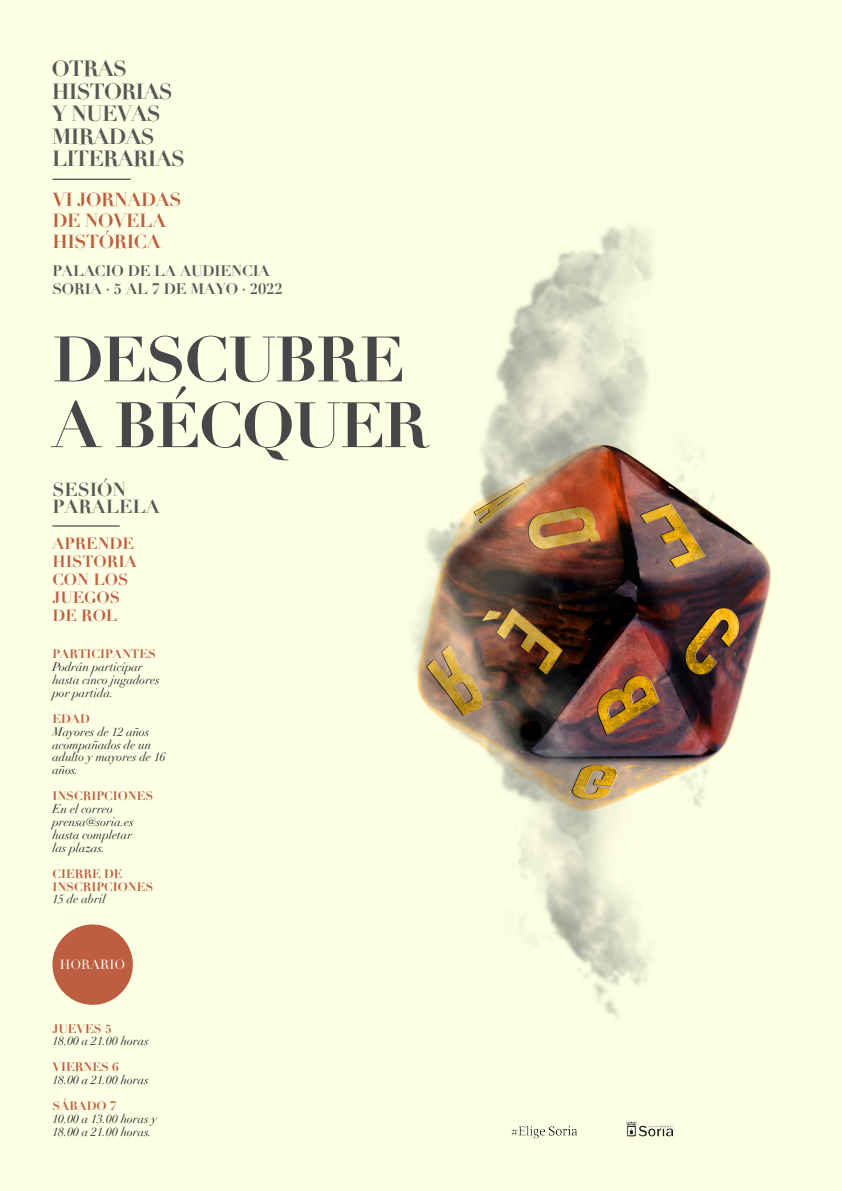
<style>
.page{position:relative;width:842px;height:1191px;background:#fff}
.page>*{position:absolute;margin:0;border:0;box-sizing:border-box;transform-origin:0 0}
.t1{font:700 62.9px "Didot";letter-spacing:-.03em;color:#464748}
.t2{font:700 21.5px/22.5px "Didot";letter-spacing:-.04em;color:#575754}
.t3{font:700 18.5px/21px "Didot";letter-spacing:-.02em;color:#bd5e41}
.t4{font:700 18.4px "Didot";color:#575754}
.t5{font:700 15.9px/18px "Didot";color:#bd5e41}
.t6{font:700 14.9px "Didot";letter-spacing:-.01em;color:#575754}
.t7{font:13px "Didot";color:#fff}
.t8{font:italic 12px/12.9px "Didot";color:#231f20}
.t9{font:700 12px/12.9px "Didot";color:#bd5e41}
.s1{font-weight:400;font-style:italic;color:#231f20}
.s2{font-weight:700;font-style:normal;color:#bd5e41}
</style>
<div class="page">
<img style="left:0;top:0;width:842px;height:1191px">
<hr style="left:52px;top:179px;width:79px;height:1px;background:#231f20">
<div style="left:52px;top:924px;width:81px;height:80px;background:#bd5e41;border-radius:50%"></div>
<hr style="left:52px;top:526px;width:68px;height:1px;background:#231f20">
<img style="left:519px;top:1126px;width:51px;height:12px">
<p class="t2" style="left:52px;top:57px;width:123px">OTRAS<br>HISTORIAS<br>Y NUEVAS<br>MIRADAS</p>
<p class="t2" style="left:52px;top:148px;width:135px">LITERARIAS</p>
<p class="t3" style="left:52px;top:189px;width:130px">VI JORNADAS<br>DE NOVELA<br>HISTÓRICA</p>
<p class="t6" style="left:52px;top:262px;width:219px">PALACIO DE LA AUDIENCIA</p>
<p class="t6" style="left:52px;top:280px;width:232px">SORIA · 5 AL 7 DE MAYO · 2022</p>
<p class="t1" style="left:52px;top:320px;width:354px">DESCUBRE</p>
<p class="t1" style="left:52px;top:385px;width:378px">A BÉCQUER</p>
<p class="t4" style="left:52px;top:478px;width:75px">SESIÓN</p>
<p class="t4" style="left:52px;top:495px;width:109px">PARALELA</p>
<p class="t5" style="left:52px;top:534px;width:86px">APRENDE<br>HISTORIA<br>CON LOS<br>JUEGOS<br>DE ROL</p>
<p class="t9" style="left:52px;top:647px;width:105px">PARTICIPANTES</p>
<p class="t8" style="left:52px;top:660px;width:109px">Podrán participar hasta cinco jugadores por partida.</p>
<p class="t9" style="left:52px;top:712px;width:39px">EDAD</p>
<p class="t8" style="left:52px;top:725px;width:115px">Mayores de 12 años acompañados de un adulto y mayores de 16 años.</p>
<p class="t9" style="left:52px;top:789px;width:102px">INSCRIPCIONES</p>
<p class="t8" style="left:52px;top:802px;width:62px">En el correo</p>
<p class="t8" style="left:52px;top:815px;width:83px">prensa@soria.es</p>
<p class="t8" style="left:52px;top:828px;width:81px">hasta completar las plazas.</p>
<p class="t9" style="left:52px;top:867px;width:102px">CIERRE DE<br>INSCRIPCIONES<br><span class="s1">15 de abril</span></p>
<p class="t7" style="left:60px;top:956px;width:67px">HORARIO</p>
<p class="t8" style="left:52px;top:1022px;width:98px"><span class="s2">JUEVES 5<br></span>18.00 a 21.00 horas</p>
<p class="t8" style="left:52px;top:1060px;width:98px"><span class="s2">VIERNES 6<br></span>18.00 a 21.00 horas</p>
<p class="t8" style="left:52px;top:1099px;width:106px"><span class="s2">SÁBADO 7<br></span>10.00 a 13.00 horas y<br>18.00 a 21.00 horas.</p>
</div>
